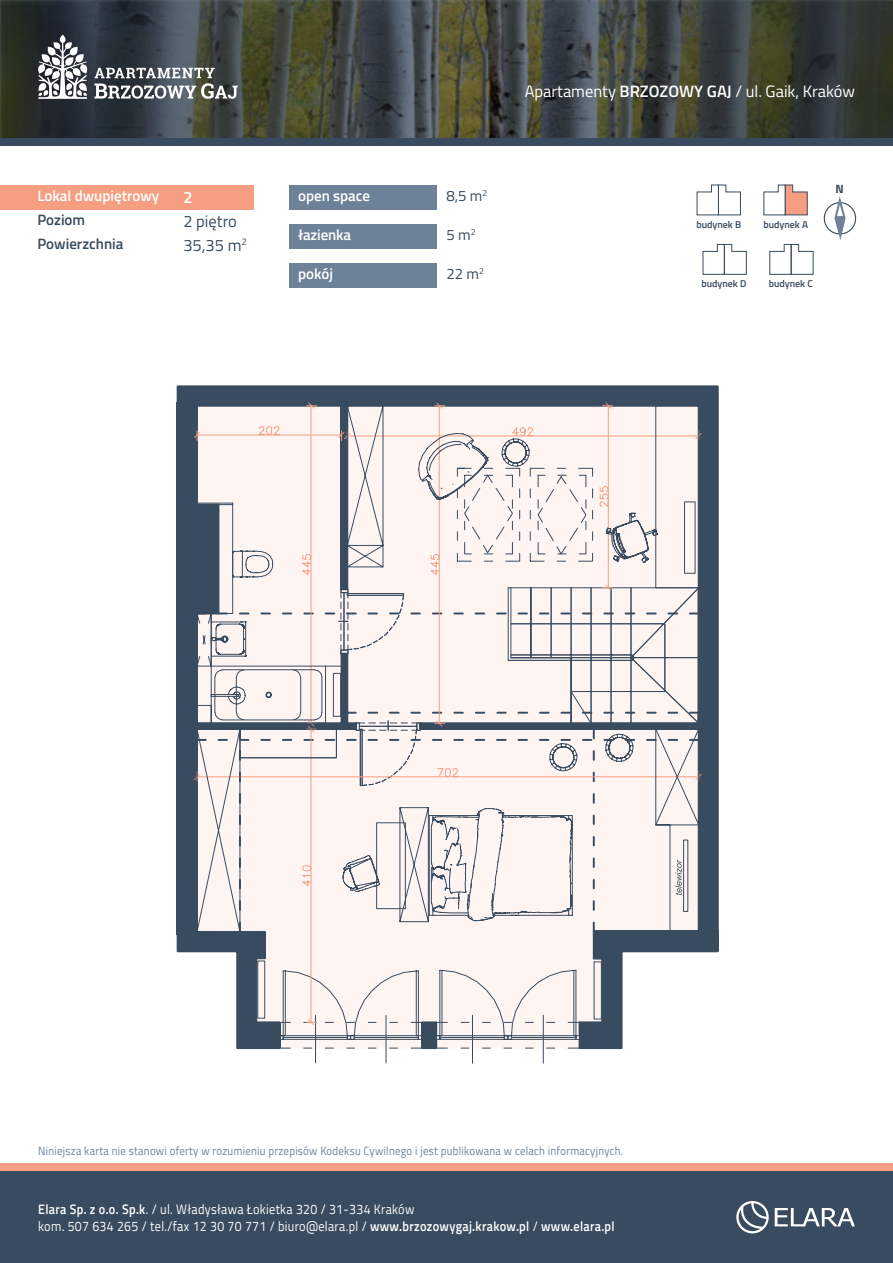
<style>
.page{position:relative;width:893px;height:1263px;background:#fff}
.page>*{position:absolute;margin:0;border:0;box-sizing:border-box;transform-origin:0 0}
.t1{font:16.5px "Titillium Web";color:#fff}
.t2{font:16.5px/24px "Titillium Web";color:#394b5f}
.t3{font:600 16.5px "Titillium Web";color:#fff}
.t4{font:600 15px "Titillium Web";color:#fff}
.t5{font:600 15px/24px "Titillium Web";color:#394b5f}
.t6{font:15px "Titillium Web";color:#394b5f}
.t7{font:13.65px/16.5px "Titillium Web";letter-spacing:.025em;color:#fff;scale:.9 1}
.t8{font:12px "Titillium Web";letter-spacing:.025em;color:#6d8298;scale:.9 1}
.t9{font:700 12px "Titillium Web";color:#394b5f}
.t10{font:600 9.9px "Titillium Web";color:#394b5f}
.s1{font-weight:600}
</style>
<div class="page">
<img style="left:0;top:0;width:893px;height:138px">
<svg style="left:37px;top:35px;width:51px;height:64px"></svg>
<svg style="left:94px;top:68px;width:144px;height:31px"></svg>
<div style="left:0;top:1171px;width:893px;height:92px;background:#394b5f"></div>
<div style="left:0;top:1163px;width:893px;height:8px;background:#f69e81"></div>
<div style="left:0;top:138px;width:893px;height:8px;background:#394b5f"></div>
<svg style="left:736px;top:1201px;width:33px;height:32px"></svg>
<svg style="left:775px;top:1208px;width:80px;height:18px"></svg>
<svg style="left:176px;top:385px;width:543px;height:665px"></svg>
<svg style="left:279px;top:1020px;width:301px;height:44px"></svg>
<svg style="left:257px;top:938px;width:439px;height:82px"></svg>
<svg style="left:194px;top:402px;width:508px;height:536px"></svg>
<div style="left:240px;top:729px;width:97px;height:29px;border:1px solid #394b5f"></div>
<div style="left:289px;top:185px;width:148px;height:25px;background:#6d8298"></div>
<div style="left:289px;top:224px;width:148px;height:25px;background:#6d8298"></div>
<div style="left:289px;top:263px;width:148px;height:25px;background:#6d8298"></div>
<div style="left:824px;top:202px;width:32px;height:32px;border:1px solid #394b5f;border-radius:50%"></div>
<svg style="left:834px;top:196px;width:12px;height:44px"></svg>
<svg style="left:763px;top:184px;width:45px;height:32px"></svg>
<svg style="left:696px;top:184px;width:45px;height:32px"></svg>
<svg style="left:769px;top:244px;width:45px;height:31px"></svg>
<svg style="left:702px;top:244px;width:45px;height:31px"></svg>
<div style="left:0;top:185px;width:253px;height:25px;background:#f69e81"></div>
<p class="t4" style="left:37px;top:185px;width:123px">Lokal dwupiętrowy</p>
<p class="t5" style="left:37px;top:207px;width:88px">Poziom<br>Powierzchnia</p>
<p class="t3" style="left:183px;top:184px;width:11px">2</p>
<p class="t2" style="left:183px;top:208px;width:65px">2 piętro<br>35,35 m<sup>2</sup></p>
<p class="t4" style="left:298px;top:185px;width:73px">open space</p>
<p class="t4" style="left:298px;top:224px;width:55px">łazienka</p>
<p class="t4" style="left:298px;top:263px;width:36px">pokój</p>
<p class="t6" style="left:446px;top:185px;width:42px">8,5 m<sup>2</sup></p>
<p class="t6" style="left:446px;top:224px;width:31px">5 m<sup>2</sup></p>
<p class="t6" style="left:446px;top:263px;width:39px">22 m<sup>2</sup></p>
<p class="t1" style="left:525px;top:79px;width:332px">Apartamenty <span class="s1">BRZOZOWY GAJ</span> / ul. Gaik, Kraków</p>
<p class="t10" style="left:696px;top:217px;width:46px">budynek B</p>
<p class="t10" style="left:763px;top:217px;width:46px">budynek A</p>
<p class="t10" style="left:701px;top:276px;width:47px">budynek D</p>
<p class="t10" style="left:769px;top:276px;width:46px">budynek C</p>
<p class="t9" style="left:835px;top:179px;width:10px">N</p>
<p class="t8" style="left:38px;top:1141px;width:651px">Niniejsza karta nie stanowi oferty w rozumieniu przepisów Kodeksu Cywilnego i jest publikowana w celach informacyjnych.</p>
<p class="t7" style="left:38px;top:1200px;width:642px"><span class="s1">Elara Sp. z o.o. Sp.k</span>. / ul. Władysława Łokietka 320 / 31-334 Kraków<br>kom. 507 634 265 / tel./fax 12 30 70 771 / biuro@elara.pl / <span class="s1">www.brzozowygaj.krakow.pl</span> / <span class="s1">www.elara.pl</span></p>
</div>
